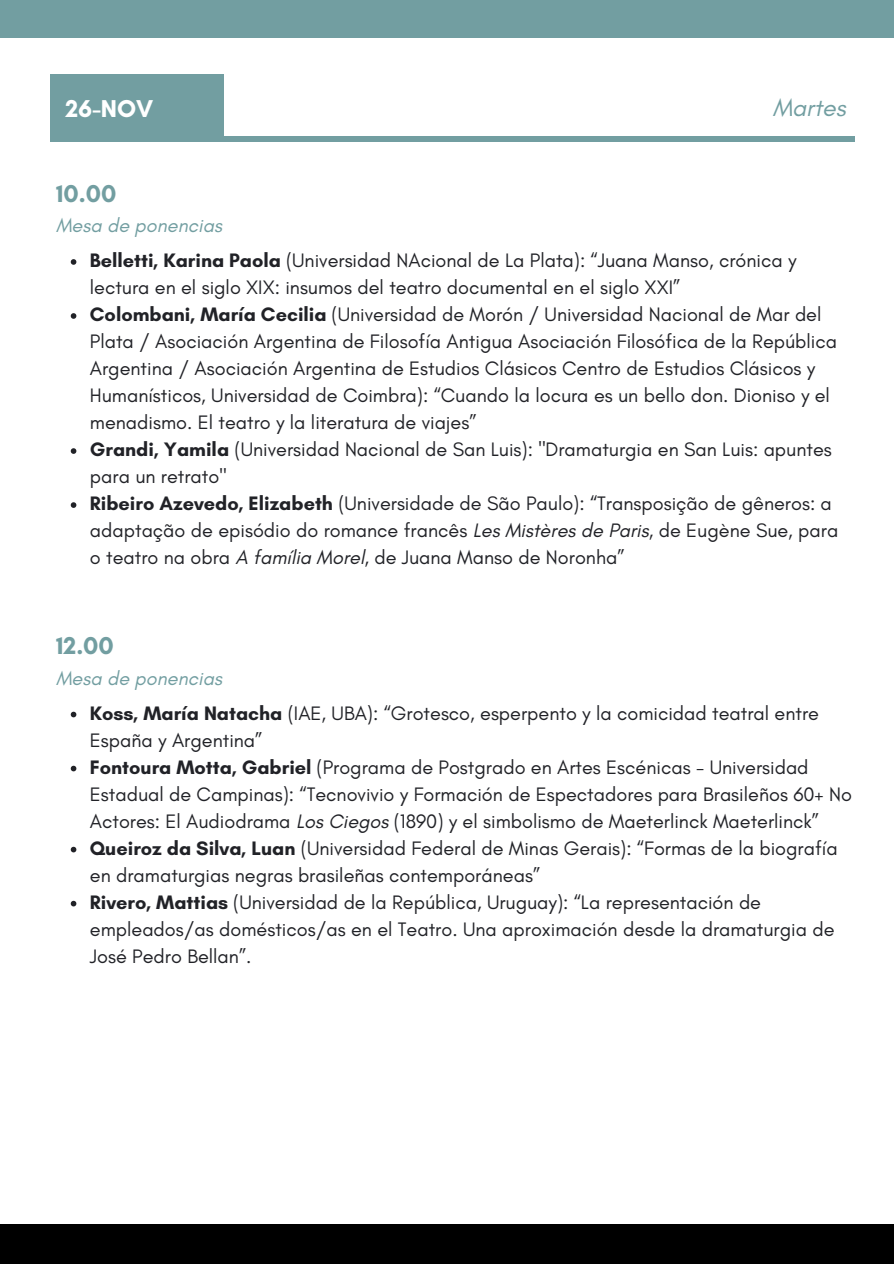
<style>
.page{position:relative;width:894px;height:1264px;background:#fff}
.page>*{position:absolute;margin:0;border:0;box-sizing:border-box;transform-origin:0 0}
.t1{font:700 24.75px "Glacial Indifference";color:#729ea1}
.t2{font:700 24.75px "Glacial Indifference";color:#fff}
.t3{font:italic 24.75px "Glacial Indifference";color:#729ea1}
.t4{font:19.8px/27px "Glacial Indifference";color:#212227}
.t5{font:italic 19.8px "Glacial Indifference";color:#729ea1}
.s1{font-weight:700}
.s2{font-style:italic}
</style>
<div class="page">
<div style="left:56px;top:136px;width:798px;height:5px;background:#729ea1"></div>
<div style="left:50px;top:75px;width:174px;height:67px;background:#729ea1"></div>
<svg style="left:71px;top:259px;width:5px;height:6px"></svg>
<svg style="left:71px;top:313px;width:5px;height:6px"></svg>
<svg style="left:71px;top:448px;width:5px;height:6px"></svg>
<svg style="left:71px;top:502px;width:5px;height:6px"></svg>
<div style="left:0;top:1224px;width:893px;height:39px;background:#000"></div>
<div style="left:0;top:0;width:893px;height:38px;background:#729ea1"></div>
<svg style="left:71px;top:711px;width:5px;height:6px"></svg>
<svg style="left:71px;top:765px;width:5px;height:6px"></svg>
<svg style="left:71px;top:846px;width:5px;height:6px"></svg>
<svg style="left:71px;top:900px;width:5px;height:6px"></svg>
<h1 class="t2" style="left:65px;top:93px;width:89px">26-NOV</h1>
<h2 class="t3" style="left:772px;top:92px;width:74px">Martes</h2>
<h1 class="t1" style="left:56px;top:178px;width:62px">10.00</h1>
<p class="t5" style="left:56px;top:213px;width:167px">Mesa de ponencias</p>
<p class="t4" style="left:90px;top:246px;width:708px"><span class="s1">Belletti, Karina Paola</span> (Universidad NAcional de La Plata): “Juana Manso, crónica y lectura en el siglo XIX: insumos del teatro documental en el siglo XXI”</p>
<p class="t4" style="left:90px;top:300px;width:748px"><span class="s1">Colombani, María Cecilia</span> (Universidad de Morón / Universidad Nacional de Mar del Plata / Asociación Argentina de Filosofía Antigua Asociación Filosófica de la República Argentina / Asociación Argentina de Estudios Clásicos Centro de Estudios Clásicos y Humanísticos, Universidad de Coimbra): “Cuando la locura es un bello don. Dioniso y el menadismo. El teatro y la literatura de viajes”</p>
<p class="t4" style="left:90px;top:435px;width:743px"><span class="s1">Grandi, Yamila</span> (Universidad Nacional de San Luis): "Dramaturgia en San Luis: apuntes para un retrato"</p>
<p class="t4" style="left:90px;top:489px;width:749px"><span class="s1">Ribeiro Azevedo, Elizabeth</span> (Universidade de São Paulo): “Transposição de gêneros: a adaptação de episódio do romance francês <span class="s2">Les Mistères de Paris</span>, de Eugène Sue, para o teatro na obra <span class="s2">A família Morel</span>, de Juana Manso de Noronha”</p>
<h1 class="t1" style="left:56px;top:631px;width:59px">12.00</h1>
<p class="t5" style="left:56px;top:666px;width:167px">Mesa de ponencias</p>
<p class="t4" style="left:90px;top:699px;width:730px"><span class="s1">Koss, María Natacha</span> (IAE, UBA): “Grotesco, esperpento y la comicidad teatral entre<br>España y Argentina”</p>
<p class="t4" style="left:90px;top:753px;width:763px"><span class="s1">Fontoura Motta, Gabriel</span> (Programa de Postgrado en Artes Escénicas - Universidad<br>Estadual de Campinas): “Tecnovivio y Formación de Espectadores para Brasileños 60+ No<br>Actores: El Audiodrama <span class="s2">Los Ciegos</span> (1890) y el simbolismo de Maeterlinck Maeterlinck”</p>
<p class="t4" style="left:90px;top:834px;width:749px"><span class="s1">Queiroz da Silva, Luan</span> (Universidad Federal de Minas Gerais): “Formas de la biografía en dramaturgias negras brasileñas contemporáneas”</p>
<p class="t4" style="left:90px;top:888px;width:746px"><span class="s1">Rivero, Mattias</span> (Universidad de la República, Uruguay): “La representación de empleados/as domésticos/as en el Teatro. Una aproximación desde la dramaturgia de<br>José Pedro Bellan”.</p>
</div>
